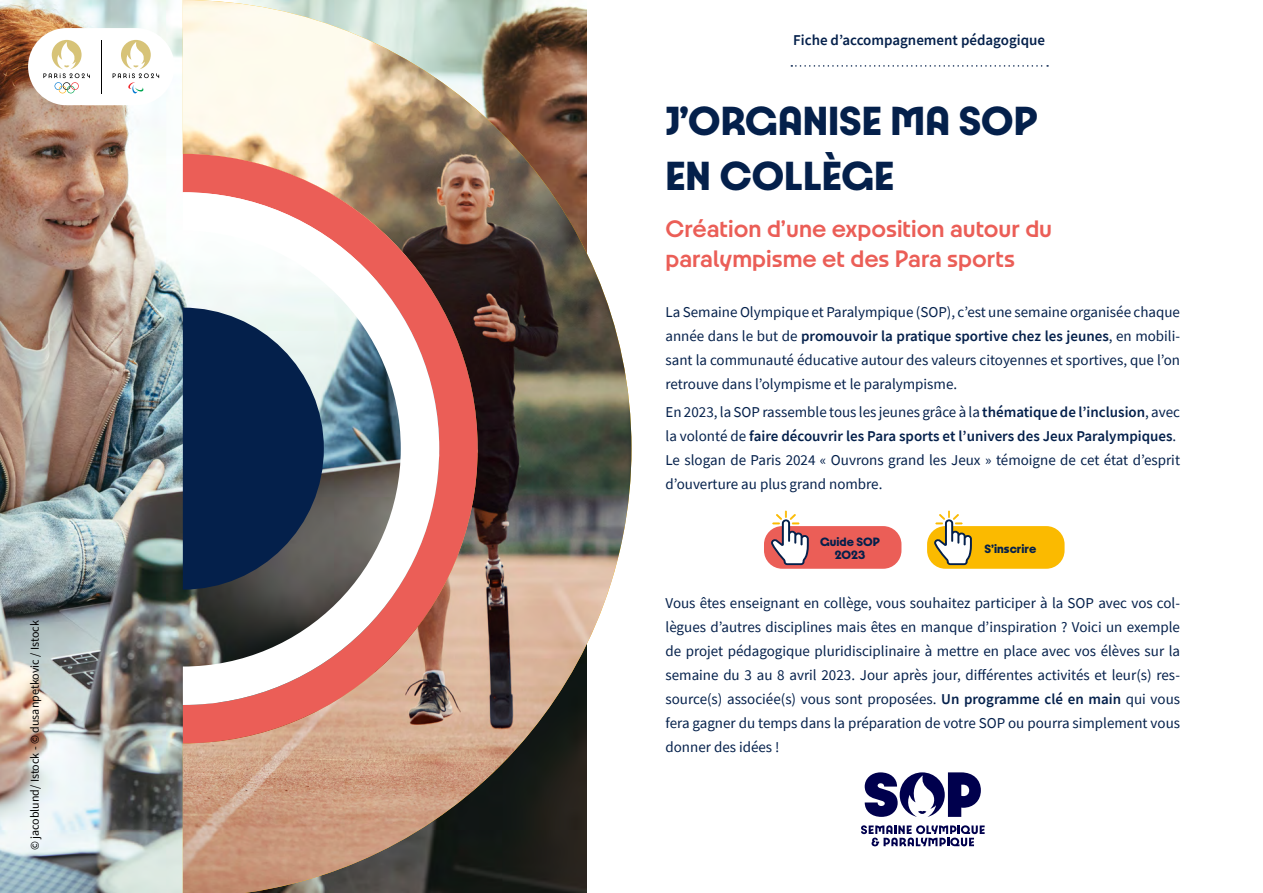
<style>
.page{position:relative;width:1263px;height:893px;background:#fff}
.page>*{position:absolute;margin:0;border:0;box-sizing:border-box;transform-origin:0 0}
.t1{font:700 43.5px/55.5px "Paris 2024";color:#04204b}
.t2{font:600 25.5px/30px "Paris 2024";color:#eb5e57}
.t3{font:15px/24px "Source Sans Pro";color:#04204b;text-align:justify}
.t4{font:600 15px "Source Sans Pro";color:#04204b}
.t5{font:700 12.9px/13.5px "Paris 2024";color:#04204b;text-align:center}
.t6{font:12px "Source Sans Pro";color:#000}
.s1{font-weight:600}
</style>
<div class="page">
<img style="left:0;top:0;width:183px;height:893px">
<img style="left:183px;top:0;width:448px;height:893px">
<svg style="left:183px;top:154px;width:295px;height:589px;background:#be7868"></svg>
<svg style="left:183px;top:192px;width:256px;height:513px"></svg>
<svg style="left:183px;top:308px;width:141px;height:282px;background:#243b5d"></svg>
<div style="left:28px;top:28px;width:146px;height:77px;background:#fff;border-radius:39px"></div>
<hr style="left:101px;top:40px;width:1px;height:53px;background:#000">
<svg style="left:43px;top:40px;width:47px;height:53px"></svg>
<svg style="left:113px;top:40px;width:46px;height:53px"></svg>
<svg style="left:865px;top:772px;width:116px;height:45px"></svg>
<svg style="left:861px;top:825px;width:124px;height:21px"></svg>
<div style="left:764px;top:526px;width:137px;height:43px;background:#eb5e57;border-radius:18px"></div>
<svg style="left:771px;top:511px;width:38px;height:54px"></svg>
<div style="left:927px;top:526px;width:137px;height:43px;background:#fbba00;border-radius:18px"></div>
<svg style="left:934px;top:511px;width:38px;height:54px"></svg>
<svg style="left:791px;top:65px;width:257px;height:2px"></svg>
<p class="t6" style="left:27px;top:850px;width:232px;rotate:-90deg">© jacoblund/ Istock - © dusanpetkovic / Istock</p>
<p class="t4" style="left:793px;top:30px;width:254px">Fiche d’accompagnement pédagogique</p>
<h1 class="t1" style="left:665px;top:91px;width:374px">J’ORGANISE MA SOP<br>EN COLLÈGE</h1>
<h2 class="t2" style="left:665px;top:213px;width:388px">Création d’une exposition autour du paralympisme et des Para sports</h2>
<p class="t3" style="left:665px;top:300px;width:516px">La Semaine Olympique et Paralympique (SOP), c’est une semaine organisée chaque année dans le but de <span class="s1">promouvoir la pratique sportive chez les jeunes</span>, en mobili&shy;sant la communauté éducative autour des valeurs citoyennes et sportives, que l’on retrouve dans l’olympisme et le paralympisme.</p>
<p class="t3" style="left:665px;top:400px;width:516px;text-align:left">En 2023, la SOP rassemble tous les jeunes grâce à la <span class="s1">thématique de l’inclusion</span>, avec la volonté de <span class="s1">faire découvrir les Para sports et l’univers des Jeux Paralympiques</span>.<br>Le slogan de Paris 2024 « Ouvrons grand les Jeux » témoigne de cet état d’esprit d’ouverture au plus grand nombre.</p>
<p class="t5" style="left:820px;top:534px;width:61px">Guide SOP<br>2023</p>
<p class="t5" style="left:984px;top:541px;width:53px">S’inscrire</p>
<p class="t3" style="left:665px;top:591px;width:516px">Vous êtes enseignant en collège, vous souhaitez participer à la SOP avec vos col&shy;lègues d’autres disciplines mais êtes en manque d’inspiration ? Voici un exemple de projet pédagogique pluridisciplinaire à mettre en place avec vos élèves sur la semaine du 3 au 8 avril 2023. Jour après jour, différentes activités et leur(s) res&shy;source(s) associée(s) vous sont proposées. <span class="s1">Un programme clé en main</span> qui vous fera gagner du temps dans la préparation de votre SOP ou pourra simplement vous donner des idées !</p>
</div>
